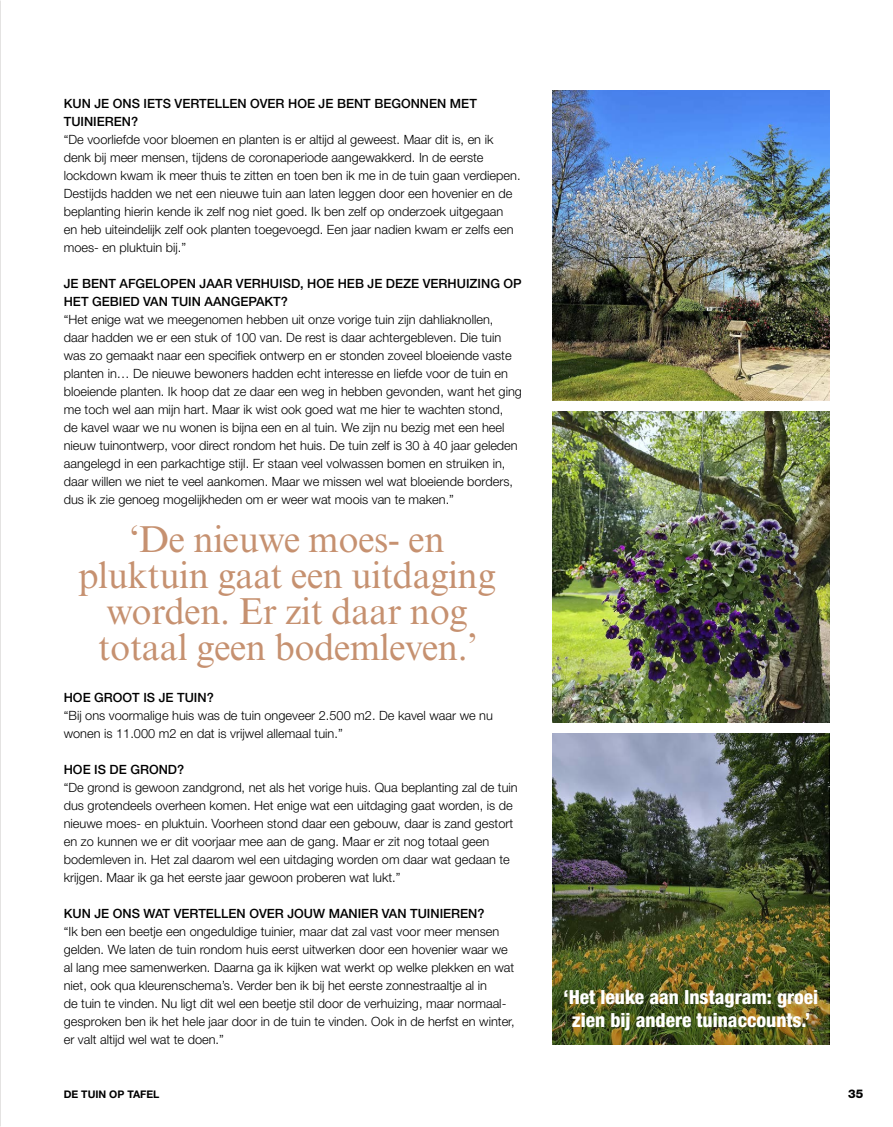
<style>
.page{position:relative;width:893px;height:1127px;background:#fff}
.page>*{position:absolute;margin:0;border:0;box-sizing:border-box;transform-origin:0 0}
.t1{font:37.5px/36px "Times New Roman MT Std";letter-spacing:-.01em;color:#c69170;text-align:center}
.t2{font:800 condensed 19.5px/22.5px "Helvetica Neue LT Std";color:#fff;text-align:center}
.t3{font:300 12.75px/18px "Helvetica Neue LT Std";color:#000}
.t4{font:500 12.75px/18px "Helvetica Neue LT Std";color:#000}
.t5{font:800 12px "Helvetica Neue LT Std";color:#000}
.t6{font:700 10.5px "Helvetica Neue LT Std";color:#000}
</style>
<div class="page">
<img style="left:553px;top:90px;width:276px;height:310px">
<img style="left:553px;top:733px;width:276px;height:311px">
<img style="left:553px;top:412px;width:276px;height:310px">
<p class="t4" style="left:64px;top:94px;width:415px">KUN JE ONS IETS VERTELLEN OVER HOE JE BENT BEGONNEN MET<br>TUINIEREN?</p>
<p class="t3" style="left:64px;top:130px;width:458px">“De voorliefde voor bloemen en planten is er altijd al geweest. Maar dit is, en ik denk bij meer mensen, tijdens de coronaperiode aangewakkerd. In de eerste lockdown kwam ik meer thuis te zitten en toen ben ik me in de tuin gaan verdiepen.<br>Destijds hadden we net een nieuwe tuin aan laten leggen door een hovenier en de beplanting hierin kende ik zelf nog niet goed. Ik ben zelf op onderzoek uitgegaan<br>en heb uiteindelijk zelf ook planten toegevoegd. Een jaar nadien kwam er zelfs een moes- en pluktuin bij.”</p>
<p class="t4" style="left:64px;top:274px;width:459px">JE BENT AFGELOPEN JAAR VERHUISD, HOE HEB JE DEZE VERHUIZING OP<br>HET GEBIED VAN TUIN AANGEPAKT?</p>
<p class="t3" style="left:64px;top:310px;width:460px">“Het enige wat we meegenomen hebben uit onze vorige tuin zijn dahliaknollen,<br>daar hadden we er een stuk of 100 van. De rest is daar achtergebleven. Die tuin was zo gemaakt naar een specifiek ontwerp en er stonden zoveel bloeiende vaste planten in… De nieuwe bewoners hadden echt interesse en liefde voor de tuin en bloeiende planten. Ik hoop dat ze daar een weg in hebben gevonden, want het ging me toch wel aan mijn hart. Maar ik wist ook goed wat me hier te wachten stond,<br>de kavel waar we nu wonen is bijna een en al tuin. We zijn nu bezig met een heel nieuw tuinontwerp, voor direct rondom het huis. De tuin zelf is 30 à 40 jaar geleden aangelegd in een parkachtige stijl. Er staan veel volwassen bomen en struiken in, daar willen we niet te veel aankomen. Maar we missen wel wat bloeiende borders, dus ik zie genoeg mogelijkheden om er weer wat moois van te maken.”</p>
<h1 class="t1" style="left:78px;top:521px;width:419px">‘De nieuwe moes- en pluktuin gaat een uitdaging worden. Er zit daar nog totaal geen bodemleven.’</h1>
<p class="t4" style="left:64px;top:688px;width:151px">HOE GROOT IS JE TUIN?</p>
<p class="t3" style="left:64px;top:706px;width:431px">“Bij ons voormalige huis was de tuin ongeveer 2.500 m2. De kavel waar we nu wonen is 11.000 m2 en dat is vrijwel allemaal tuin.”</p>
<p class="t4" style="left:64px;top:760px;width:122px">HOE IS DE GROND?</p>
<p class="t3" style="left:64px;top:778px;width:455px">“De grond is gewoon zandgrond, net als het vorige huis. Qua beplanting zal de tuin dus grotendeels overheen komen. Het enige wat een uitdaging gaat worden, is de nieuwe moes- en pluktuin. Voorheen stond daar een gebouw, daar is zand gestort en zo kunnen we er dit voorjaar mee aan de gang. Maar er zit nog totaal geen bodemleven in. Het zal daarom wel een uitdaging worden om daar wat gedaan te krijgen. Maar ik ga het eerste jaar gewoon proberen wat lukt.”</p>
<p class="t4" style="left:64px;top:904px;width:422px">KUN JE ONS WAT VERTELLEN OVER JOUW MANIER VAN TUINIEREN?</p>
<p class="t3" style="left:64px;top:922px;width:452px">“Ik ben een beetje een ongeduldige tuinier, maar dat zal vast voor meer mensen gelden. We laten de tuin rondom huis eerst uitwerken door een hovenier waar we al lang mee samenwerken. Daarna ga ik kijken wat werkt op welke plekken en wat niet, ook qua kleurenschema’s. Verder ben ik bij het eerste zonnestraaltje al in<br>de tuin te vinden. Nu ligt dit wel een beetje stil door de verhuizing, maar normaal&shy;gesproken ben ik het hele jaar door in de tuin te vinden. Ook in de herfst en winter, er valt altijd wel wat te doen.”</p>
<h2 class="t2" style="left:564px;top:985px;width:256px">‘Het leuke aan Instagram: groei zien bij andere tuinaccounts.’</h2>
<p class="t6" style="left:64px;top:1088px;width:97px">DE TUIN OP TAFEL</p>
<p class="t5" style="left:848px;top:1087px;width:17px">35</p>
</div>
